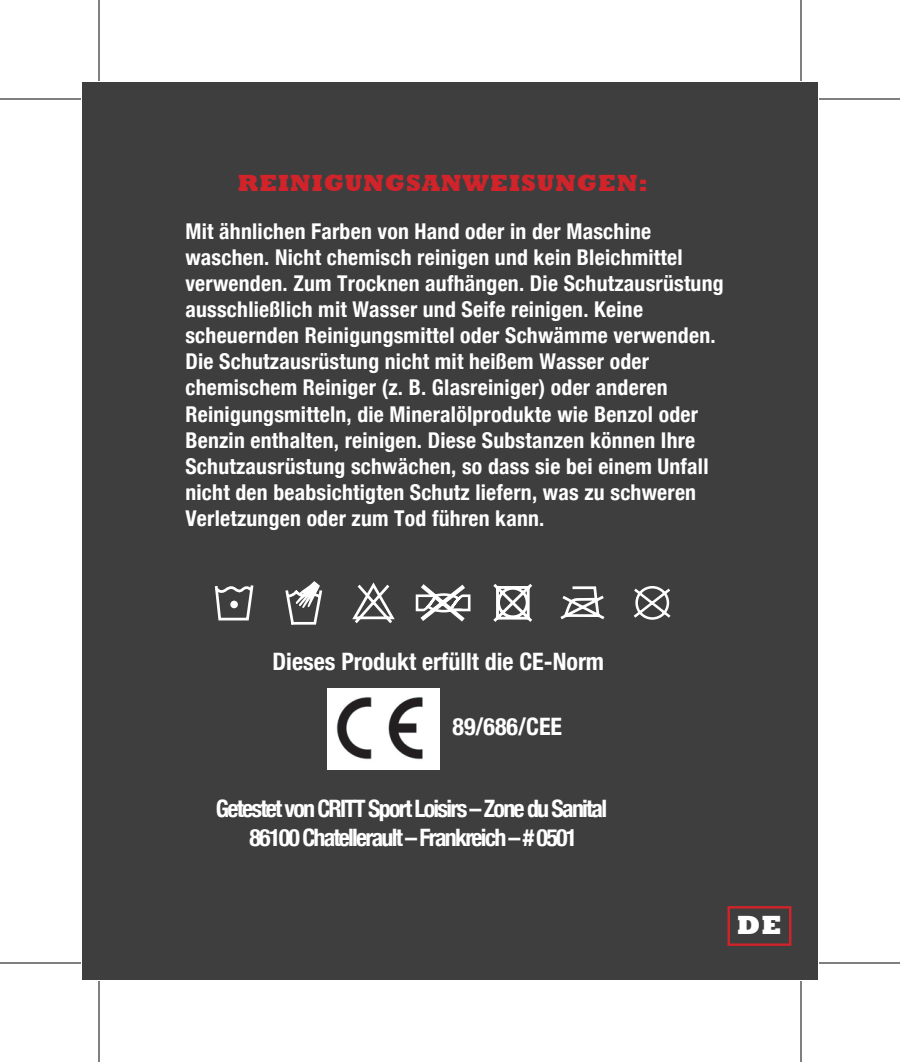
<style>
.page{position:relative;width:900px;height:1062px;background:#fff}
.page>*{position:absolute;margin:0;border:0;box-sizing:border-box;transform-origin:0 0}
.t1{font:800 27px "Rockwell";color:#fff}
.t2{font:700 condensed 24px/28.8px "Helvetica Neue";letter-spacing:-.075em;color:#fff;text-align:center}
.t3{font:700 condensed 24px "Helvetica Neue";color:#fff}
.t4{font:800 24px "Rockwell";letter-spacing:.04em;color:#d1232a}
.t5{font:700 condensed 21.6px/26.1px "Helvetica Neue";letter-spacing:.01em;color:#fff}
</style>
<div class="page">
<div style="left:82px;top:82px;width:736px;height:898px;background:#3e3e3f"></div>
<img style="left:327px;top:689px;width:113px;height:81px">
<svg style="left:285px;top:581px;width:38px;height:44px"></svg>
<svg style="left:415px;top:584px;width:56px;height:38px"></svg>
<svg style="left:560px;top:586px;width:45px;height:34px"></svg>
<svg style="left:633px;top:586px;width:38px;height:34px"></svg>
<svg style="left:214px;top:585px;width:40px;height:36px"></svg>
<svg style="left:493px;top:584px;width:40px;height:38px"></svg>
<svg style="left:352px;top:582px;width:43px;height:42px"></svg>
<div style="left:728px;top:906px;width:63px;height:40px;border:2px solid #d1232a"></div>
<hr style="left:0;top:98px;width:81px;height:2px;background:#000">
<hr style="left:819px;top:98px;width:81px;height:2px;background:#000">
<hr style="left:0;top:962px;width:81px;height:2px;background:#000">
<hr style="left:819px;top:962px;width:81px;height:2px;background:#000">
<hr style="left:98px;top:0;width:2px;height:81px;background:#000">
<hr style="left:98px;top:981px;width:2px;height:81px;background:#000">
<hr style="left:800px;top:0;width:2px;height:81px;background:#000">
<hr style="left:800px;top:981px;width:2px;height:81px;background:#000">
<p class="t4" style="left:238px;top:169px;width:412px">REINIGUNGSANWEISUNGEN:</p>
<p class="t5" style="left:185px;top:218px;width:540px">Mit ähnlichen Farben von Hand oder in der Maschine waschen. Nicht chemisch reinigen und kein Bleichmittel verwenden. Zum Trocknen aufhängen. Die Schutzausrüstung ausschließlich mit Wasser und Seife reinigen. Keine scheuernden Reinigungsmittel oder Schwämme verwenden.<br>Die Schutzausrüstung nicht mit heißem Wasser oder chemischem Reiniger (z. B. Glasreiniger) oder anderen Reinigungsmitteln, die Mineralölprodukte wie Benzol oder Benzin enthalten, reinigen. Diese Substanzen können Ihre Schutzausrüstung schwächen, so dass sie bei einem Unfall nicht den beabsichtigten Schutz liefern, was zu schweren Verletzungen oder zum Tod führen kann.</p>
<p class="t3" style="left:273px;top:647px;width:333px">Dieses Produkt erfüllt die CE-Norm</p>
<p class="t2" style="left:453px;top:712px;width:111px">89/686/CEE</p>
<p class="t2" style="left:216px;top:793px;width:393px">Getestet von CRITT Sport Loisirs – Zone du Sanital<br>86100 Chatellerault – Frankreich – # 0501</p>
<p class="t1" style="left:737px;top:909px;width:46px">DE</p>
</div>
